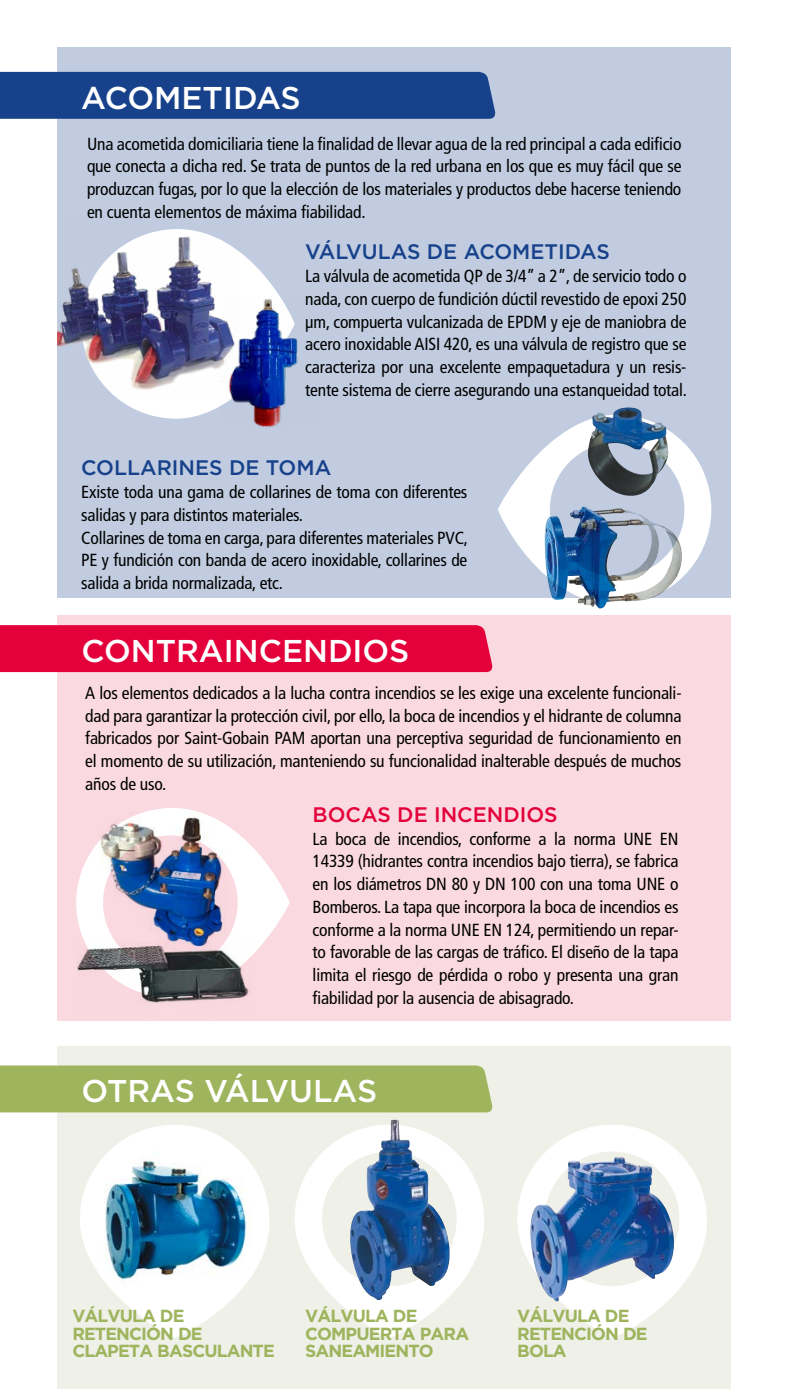
<style>
.page{position:relative;width:794px;height:1389px;background:#fff}
.page>*{position:absolute;margin:0;border:0;box-sizing:border-box;transform-origin:0 0}
.t1{font:500 31.5px "Gotham";color:#fff}
.t2{font:500 21px "Gotham";color:#17428b}
.t3{font:500 21px "Gotham";color:#e4003a}
.t4{font:condensed 17.5px/22.8px "Frutiger LT Std";letter-spacing:-.01em;color:#000;text-align:justify}
.t5{font:700 17.5px/17.5px "Gotham";letter-spacing:-.05em;color:#9eb45d}
</style>
<div class="page">
<hr style="left:793px;top:0;width:1px;height:1389px;background:#bcbcbc">
<div style="left:58px;top:615px;width:673px;height:406px;background:#fad9e1"></div>
<div style="left:58px;top:1047px;width:673px;height:342px;background:#eff0e7"></div>
<svg style="left:249px;top:844px;width:40px;height:112px"></svg>
<svg style="left:517px;top:1125px;width:190px;height:213px"></svg>
<svg style="left:295px;top:1133px;width:189px;height:205px"></svg>
<svg style="left:80px;top:1125px;width:190px;height:213px"></svg>
<div style="left:0;top:625px;width:493px;height:47px;background:#e4003a"></div>
<div style="left:0;top:1065px;width:493px;height:47px;background:#9eb45d"></div>
<img style="left:76px;top:808px;width:173px;height:133px">
<img style="left:77px;top:941px;width:174px;height:62px">
<div style="left:57px;top:47px;width:674px;height:551px;background:#c1cce0"></div>
<svg style="left:117px;top:251px;width:163px;height:168px"></svg>
<svg style="left:498px;top:420px;width:213px;height:158px"></svg>
<img style="left:588px;top:407px;width:81px;height:89px">
<img style="left:543px;top:506px;width:139px;height:103px">
<div style="left:0;top:72px;width:496px;height:47px;background:#17428b"></div>
<img style="left:57px;top:229px;width:182px;height:169px">
<img style="left:220px;top:296px;width:78px;height:131px">
<img style="left:350px;top:1120px;width:99px;height:180px">
<img style="left:530px;top:1156px;width:145px;height:146px">
<img style="left:90px;top:1137px;width:165px;height:167px">
<h1 class="t1" style="left:81px;top:77px;width:221px">ACOMETIDAS</h1>
<p class="t4" style="left:87px;top:132px;width:596px">Una acometida domiciliaria tiene la finalidad de llevar agua de la red principal a cada edificio que conecta a dicha red. Se trata de puntos de la red urbana en los que es muy fácil que se produzcan fugas, por lo que la elección de los materiales y productos debe hacerse teniendo en cuenta elementos de máxima fiabilidad.</p>
<p class="t2" style="left:305px;top:238px;width:306px">VÁLVULAS DE ACOMETIDAS</p>
<p class="t4" style="left:305px;top:265px;width:383px">La válvula de acometida QP de 3/4” a 2”, de servicio todo o nada, con cuerpo de fundición dúctil revestido de epoxi 250 μm, compuerta vulcanizada de EPDM y eje de maniobra de acero inoxidable AISI 420, es una válvula de registro que se caracteriza por una excelente empaquetadura y un resis&shy;tente sistema de cierre asegurando una estanqueidad total.</p>
<p class="t2" style="left:81px;top:454px;width:252px">COLLARINES DE TOMA</p>
<p class="t4" style="left:81px;top:481px;width:388px;text-align:left">Existe toda una gama de collarines de toma con diferentes salidas y para distintos materiales.<br>Collarines de toma en carga, para diferentes materiales PVC, PE y fundición con banda de acero inoxidable, collarines de salida a brida normalizada, etc.</p>
<h1 class="t1" style="left:81px;top:630px;width:329px">CONTRAINCENDIOS</h1>
<p class="t4" style="left:85px;top:682px;width:598px">A los elementos dedicados a la lucha contra incendios se les exige una excelente funcionali&shy;dad para garantizar la protección civil, por ello, la boca de incendios y el hidrante de columna fabricados por Saint-Gobain PAM aportan una perceptiva seguridad de funcionamiento en el momento de su utilización, manteniendo su funcionalidad inalterable después de muchos años de uso.</p>
<p class="t3" style="left:313px;top:801px;width:247px">BOCAS DE INCENDIOS</p>
<p class="t4" style="left:313px;top:827px;width:367px">La boca de incendios, conforme a la norma UNE EN 14339 (hidrantes contra incendios bajo tierra), se fabrica en los diámetros DN 80 y DN 100 con una toma UNE o Bomberos. La tapa que incorpora la boca de incendios es conforme a la norma UNE EN 124, permitiendo un repar&shy;to favorable de las cargas de tráfico. El diseño de la tapa limita el riesgo de pérdida o robo y presenta una gran fiabilidad por la ausencia de abisagrado.</p>
<h1 class="t1" style="left:81px;top:1071px;width:297px">OTRAS VÁLVULAS</h1>
<p class="t5" style="left:72px;top:1307px;width:204px">VÁLVULA DE<br>RETENCIÓN DE<br>CLAPETA BASCULANTE</p>
<p class="t5" style="left:305px;top:1307px;width:165px">VÁLVULA DE<br>COMPUERTA PARA<br>SANEAMIENTO</p>
<p class="t5" style="left:517px;top:1307px;width:132px">VÁLVULA DE<br>RETENCIÓN DE<br>BOLA</p>
</div>
